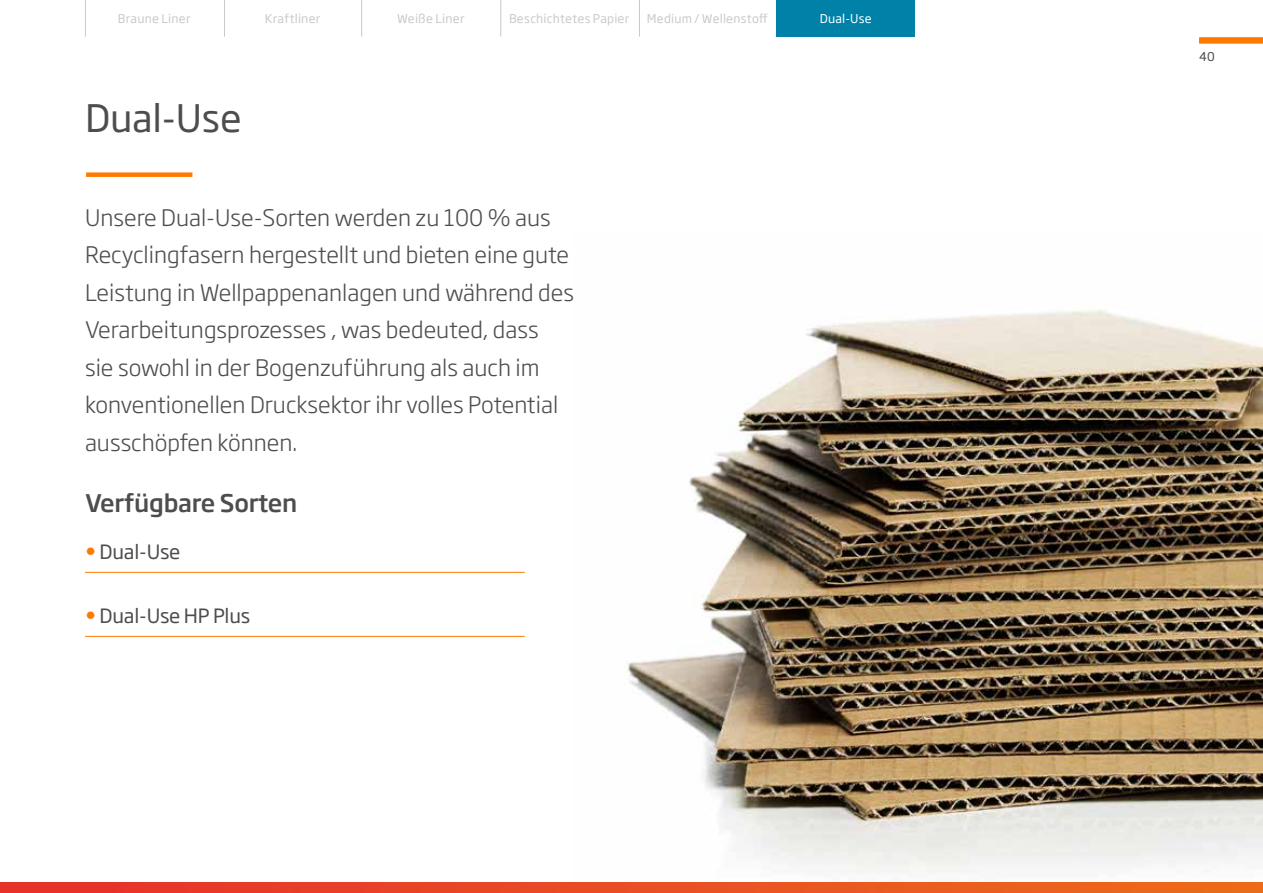
<style>
.page{position:relative;width:1263px;height:893px;background:#fff}
.page>*{position:absolute;margin:0;border:0;box-sizing:border-box;transform-origin:0 0}
.t1{font:37.5px "Soho Gothic Pro";letter-spacing:-.01em;color:#4d4d4d}
.t2{font:500 24px "Soho Gothic Pro";letter-spacing:-.01em;color:#4d4d4d}
.t3{font:300 22.5px/37.5px "Soho Gothic Pro";color:#4d4d4d}
.t4{font:19.5px "Soho Gothic Pro";letter-spacing:-.01em;color:#4d4d4d}
.t5{font:12px "Soho Gothic Pro";letter-spacing:.02em;color:#cacaca}
.t6{font:12px "Soho Gothic Pro";letter-spacing:.015em;color:#fff}
.t7{font:12px "Soho Gothic Pro";color:#4d4d4d}
.s1{font-size:21px;color:#ff7900}
</style>
<div class="page">
<div style="left:777px;top:0;width:138px;height:37px;background:#0082a8"></div>
<hr style="left:361px;top:0;width:1px;height:37px;background:#cacaca">
<hr style="left:85px;top:0;width:1px;height:37px;background:#cacaca">
<hr style="left:500px;top:0;width:1px;height:37px;background:#cacaca">
<hr style="left:224px;top:0;width:1px;height:37px;background:#cacaca">
<hr style="left:639px;top:0;width:1px;height:37px;background:#cacaca">
<img style="left:627px;top:309px;width:636px;height:562px">
<svg style="left:0;top:882px;width:1263px;height:11px;background:#e94d23"></svg>
<div style="left:86px;top:172px;width:106px;height:5px;background:#ff7900"></div>
<div style="left:1199px;top:37px;width:64px;height:6px;background:#ff7900"></div>
<hr style="left:85px;top:572px;width:440px;height:1px;background:#ff7900">
<hr style="left:85px;top:636px;width:440px;height:1px;background:#ff7900">
<p class="t5" style="left:118px;top:9px;width:74px">Braune Liner</p>
<p class="t5" style="left:265px;top:9px;width:57px">Kraftliner</p>
<p class="t5" style="left:397px;top:9px;width:69px">Weiße Liner</p>
<p class="t5" style="left:509px;top:9px;width:122px">Beschichtetes Papier</p>
<p class="t5" style="left:647px;top:9px;width:122px">Medium / Wellenstoff</p>
<p class="t6" style="left:820px;top:9px;width:54px">Dual-Use</p>
<h1 class="t1" style="left:85px;top:90px;width:158px">Dual-Use</h1>
<p class="t3" style="left:85px;top:197px;width:490px">Unsere Dual-Use-Sorten werden zu 100 % aus Recyclingfasern hergestellt und bieten eine gute Leistung in Wellpappenanlagen und während des Verarbeitungsprozesses , was bedeuted, dass<br>sie sowohl in der Bogenzuführung als auch im konventionellen Drucksektor ihr volles Potential ausschöpfen können.</p>
<p class="t2" style="left:85px;top:485px;width:214px">Verfügbare Sorten</p>
<p class="t4" style="left:85px;top:537px;width:97px"><span class="s1">•</span> Dual-Use</p>
<p class="t4" style="left:85px;top:601px;width:167px"><span class="s1">•</span> Dual-Use HP Plus</p>
<p class="t7" style="left:1199px;top:48px;width:17px">40</p>
</div>
